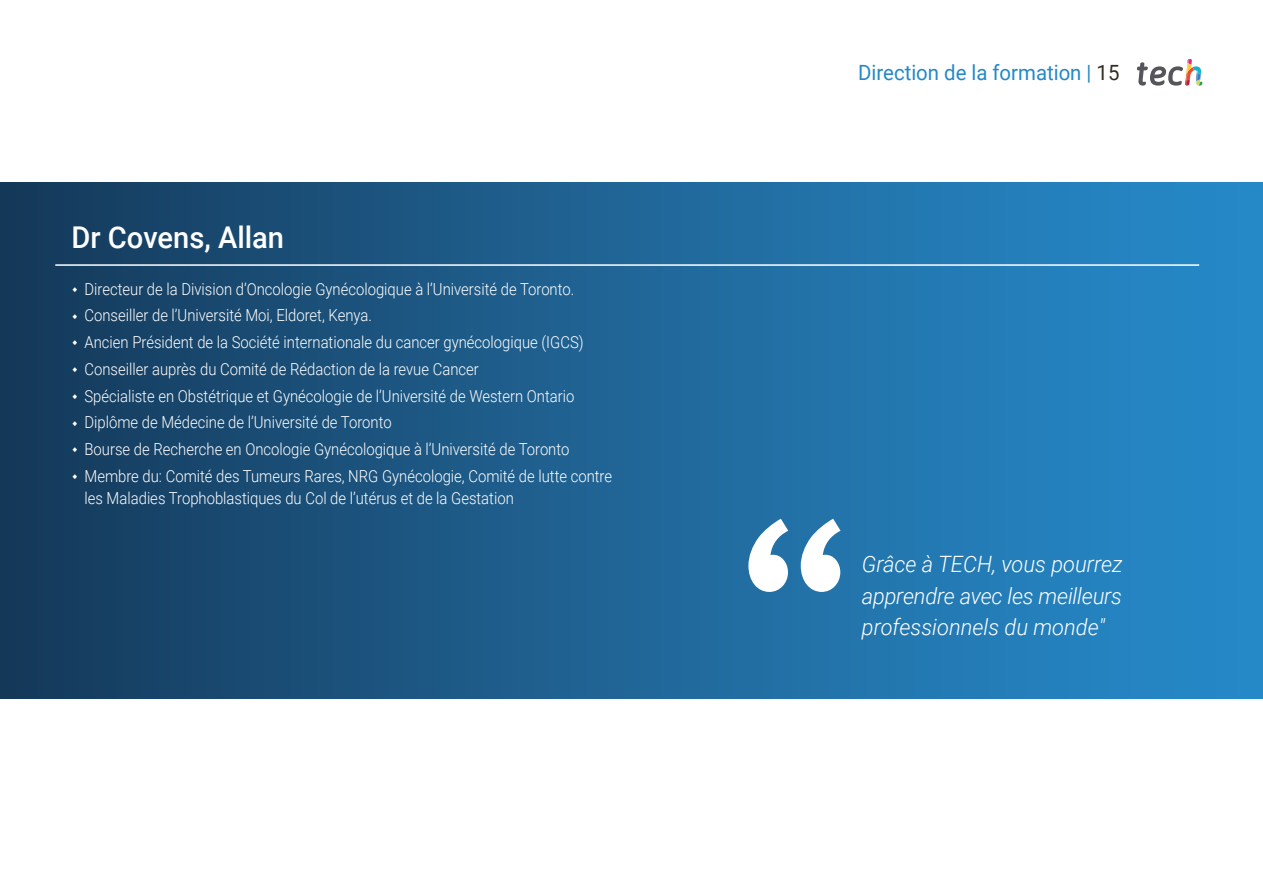
<style>
.page{position:relative;width:1263px;height:893px;background:#fff}
.page>*{position:absolute;margin:0;border:0;box-sizing:border-box;transform-origin:0 0}
.t1{font:500 30px "Roboto";color:#fff}
.t2{font:italic 300 22.5px/31.5px "Roboto";letter-spacing:-.01em;color:#fff;text-align:justify}
.t3{font:21px "Roboto";color:#2488c9}
.t4{font:300 16.5px/26.7px "Roboto";color:#fff;scale:.9 1}
.s1{color:#2488c7}
.s2{color:#312e20}
</style>
<div class="page">
<div style="left:0;top:182px;width:1263px;height:516px;background:linear-gradient(to right,#163a5c,#288ecf)"></div>
<svg style="left:748px;top:519px;width:92px;height:73px"></svg>
<svg style="left:1137px;top:59px;width:65px;height:27px"></svg>
<hr style="left:55px;top:264px;width:1144px;height:2px;background:#fff">
<svg style="left:73px;top:287px;width:4px;height:5px"></svg>
<svg style="left:73px;top:314px;width:4px;height:5px"></svg>
<svg style="left:73px;top:340px;width:4px;height:5px"></svg>
<svg style="left:73px;top:367px;width:4px;height:5px"></svg>
<svg style="left:73px;top:394px;width:4px;height:5px"></svg>
<svg style="left:73px;top:421px;width:4px;height:5px"></svg>
<svg style="left:73px;top:447px;width:4px;height:5px"></svg>
<svg style="left:73px;top:474px;width:4px;height:5px"></svg>
<h1 class="t1" style="left:71px;top:216px;width:214px">Dr Covens, Allan</h1>
<p class="t4" style="left:85px;top:275px;width:588px">Directeur de la Division d’Oncologie Gynécologique à l’Université de Toronto.<br>Conseiller de l’Université Moi, Eldoret, Kenya.<br>Ancien Président de la Société internationale du cancer gynécologique (IGCS)<br>Conseiller auprès du Comité de Rédaction de la revue Cancer<br>Spécialiste en Obstétrique et Gynécologie de l’Université de Western Ontario Diplôme de Médecine de l’Université de Toronto<br>Bourse de Recherche en Oncologie Gynécologique à l’Université de Toronto Membre du: Comité des Tumeurs Rares, NRG Gynécologie, Comité de lutte contre</p>
<p class="t4" style="left:85px;top:485px;width:478px">les Maladies Trophoblastiques du Col de l’utérus et de la Gestation</p>
<p class="t3" style="left:858px;top:57px;width:263px">Direction de la formation <span class="s1">|</span> <span class="s2">15</span></p>
<h2 class="t2" style="left:862px;top:548px;width:262px">Grâce à TECH, vous pourrez apprendre avec les meilleurs professionnels du monde"</h2>
</div>
